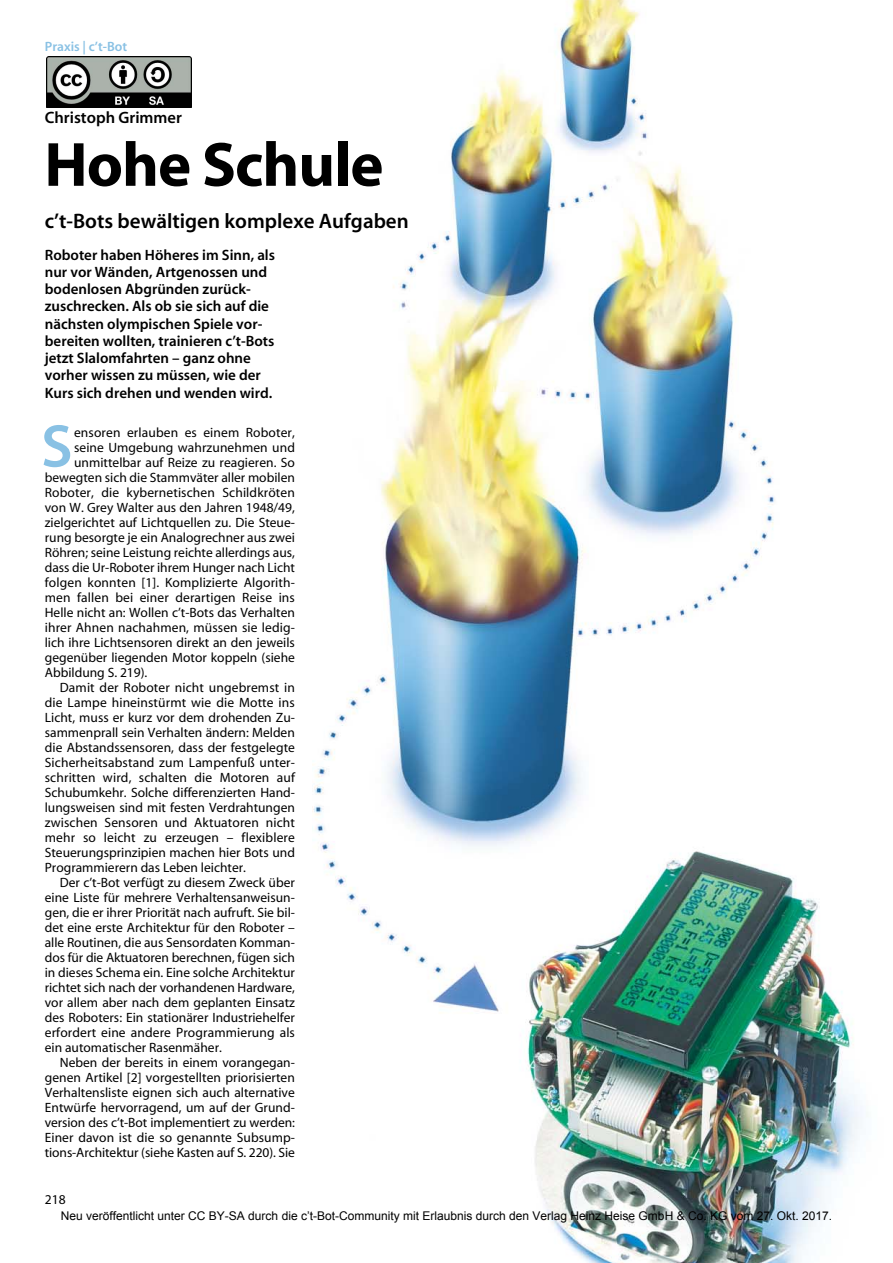
<style>
.page{position:relative;width:893px;height:1263px;background:#fff}
.page>*{position:absolute;margin:0;border:0;box-sizing:border-box;transform-origin:0 0}
.t1{font:63px "Myriad Headline";color:#000}
.t2{font:600 60.75px "Myriad";color:#89c1e4}
.t3{font:600 21px "Myriad";color:#000}
.t4{font:600 16.5px "Myriad";color:#000}
.t5{font:600 15px/17.2px "Myriad";color:#000}
.t6{font:13.5px "Myriad";color:#000}
.t7{font:600 13.5px "Myriad";color:#89c1e4}
.t8{font:12px "Arial";color:#000}
</style>
<div class="page">
<img style="left:46px;top:0;width:816px;height:1263px">
<img style="left:46px;top:56px;width:145px;height:51px">
<p class="t7" style="left:45px;top:40px;width:84px">Praxis | c’t-Bot</p>
<p class="t4" style="left:45px;top:109px;width:139px">Christoph Grimmer</p>
<h1 class="t1" style="left:45px;top:132px;width:340px">Hohe Schule</h1>
<h3 class="t3" style="left:45px;top:210px;width:365px">c’t-Bots bewältigen komplexe Aufgaben</h3>
<p class="t5" style="left:45px;top:247px;width:232px">Roboter haben Höheres im Sinn, als nur vor Wänden, Artgenossen und bodenlosen Abgründen zurück&shy;zuschrecken. Als ob sie sich auf die nächsten olympischen Spiele vor&shy;bereiten wollten, trainieren c’t-Bots jetzt Slalomfahrten – ganz ohne vorher wissen zu müssen, wie der Kurs sich drehen und wenden wird.</p>
<h2 class="t2" style="left:41px;top:415px;width:33px">S</h2>
<p class="t6" style="left:74px;top:425px;width:222px">ensoren erlauben es einem Roboter,</p>
<p class="t6" style="left:74px;top:440px;width:222px">seine Umgebung wahrzunehmen und</p>
<p class="t6" style="left:74px;top:455px;width:222px">unmittelbar auf Reize zu reagieren. So</p>
<p class="t6" style="left:45px;top:470px;width:252px">bewegten sich die Stammväter aller mobilen</p>
<p class="t6" style="left:45px;top:485px;width:252px">Roboter, die kybernetischen Schildkröten</p>
<p class="t6" style="left:45px;top:500px;width:251px">von W. Grey Walter aus den Jahren 1948/49,</p>
<p class="t6" style="left:45px;top:515px;width:252px">zielgerichtet auf Lichtquellen zu. Die Steue-</p>
<p class="t6" style="left:45px;top:530px;width:251px">rung besorgte je ein Analogrechner aus zwei</p>
<p class="t6" style="left:45px;top:545px;width:251px">Röhren; seine Leistung reichte allerdings aus,</p>
<p class="t6" style="left:45px;top:560px;width:252px">dass die Ur-Roboter ihrem Hunger nach Licht</p>
<p class="t6" style="left:45px;top:575px;width:251px">folgen konnten [1]. Komplizierte Algorith-</p>
<p class="t6" style="left:45px;top:590px;width:252px">men fallen bei einer derartigen Reise ins</p>
<p class="t6" style="left:45px;top:605px;width:252px">Helle nicht an: Wollen c’t-Bots das Verhalten</p>
<p class="t6" style="left:45px;top:620px;width:251px">ihrer Ahnen nachahmen, müssen sie ledig-</p>
<p class="t6" style="left:45px;top:635px;width:251px">lich ihre Lichtsensoren direkt an den jeweils</p>
<p class="t6" style="left:45px;top:650px;width:252px">gegenüber liegenden Motor koppeln (siehe</p>
<p class="t6" style="left:45px;top:665px;width:104px">Abbildung S. 219).</p>
<p class="t6" style="left:60px;top:680px;width:237px">Damit der Roboter nicht ungebremst in</p>
<p class="t6" style="left:45px;top:695px;width:251px">die Lampe hineinstürmt wie die Motte ins</p>
<p class="t6" style="left:45px;top:710px;width:251px">Licht, muss er kurz vor dem drohenden Zu-</p>
<p class="t6" style="left:45px;top:725px;width:251px">sammenprall sein Verhalten ändern: Melden</p>
<p class="t6" style="left:45px;top:740px;width:251px">die Abstandssensoren, dass der festgelegte</p>
<p class="t6" style="left:45px;top:755px;width:252px">Sicherheitsabstand zum Lampenfuß unter-</p>
<p class="t6" style="left:45px;top:770px;width:252px">schritten wird, schalten die Motoren auf</p>
<p class="t6" style="left:45px;top:785px;width:251px">Schubumkehr. Solche differenzierten Hand-</p>
<p class="t6" style="left:45px;top:800px;width:252px">lungsweisen sind mit festen Verdrahtungen</p>
<p class="t6" style="left:45px;top:815px;width:252px">zwischen Sensoren und Aktuatoren nicht</p>
<p class="t6" style="left:45px;top:830px;width:252px">mehr so leicht zu erzeugen – flexiblere</p>
<p class="t6" style="left:45px;top:845px;width:252px">Steuerungsprinzipien machen hier Bots und</p>
<p class="t6" style="left:45px;top:860px;width:203px">Programmierern das Leben leichter.</p>
<p class="t6" style="left:60px;top:875px;width:236px">Der c’t-Bot verfügt zu diesem Zweck über</p>
<p class="t6" style="left:45px;top:890px;width:252px">eine Liste für mehrere Verhaltensanweisun-</p>
<p class="t6" style="left:45px;top:905px;width:252px">gen, die er ihrer Priorität nach aufruft. Sie bil-</p>
<p class="t6" style="left:45px;top:920px;width:251px">det eine erste Architektur für den Roboter –</p>
<p class="t6" style="left:45px;top:935px;width:251px">alle Routinen, die aus Sensordaten Komman-</p>
<p class="t6" style="left:45px;top:950px;width:251px">dos für die Aktuatoren berechnen, fügen sich</p>
<p class="t6" style="left:45px;top:965px;width:252px">in dieses Schema ein. Eine solche Architektur</p>
<p class="t6" style="left:45px;top:980px;width:251px">richtet sich nach der vorhandenen Hardware,</p>
<p class="t6" style="left:45px;top:995px;width:252px">vor allem aber nach dem geplanten Einsatz</p>
<p class="t6" style="left:45px;top:1010px;width:252px">des Roboters: Ein stationärer Industriehelfer</p>
<p class="t6" style="left:45px;top:1025px;width:252px">erfordert eine andere Programmierung als</p>
<p class="t6" style="left:45px;top:1040px;width:178px">ein automatischer Rasenmäher.</p>
<p class="t6" style="left:60px;top:1055px;width:237px">Neben der bereits in einem vorangegan-</p>
<p class="t6" style="left:45px;top:1070px;width:251px">genen Artikel [2] vorgestellten priorisierten</p>
<p class="t6" style="left:45px;top:1085px;width:251px">Verhaltensliste eignen sich auch alternative</p>
<p class="t6" style="left:45px;top:1100px;width:251px">Entwürfe hervorragend, um auf der Grund-</p>
<p class="t6" style="left:45px;top:1115px;width:252px">version des c’t-Bot implementiert zu werden:</p>
<p class="t6" style="left:45px;top:1130px;width:252px">Einer davon ist die so genannte Subsump-</p>
<p class="t6" style="left:45px;top:1145px;width:252px">tions-Architektur (siehe Kasten auf S. 220). Sie</p>
<p class="t6" style="left:45px;top:1192px;width:22px">218</p>
<p class="t8" style="left:61px;top:1208px;width:772px">Neu veröffentlicht unter CC BY-SA durch die c’t-Bot-Community mit Erlaubnis durch den Verlag Heinz Heise GmbH &amp; Co. KG vom 27. Okt. 2017.</p>
</div>
